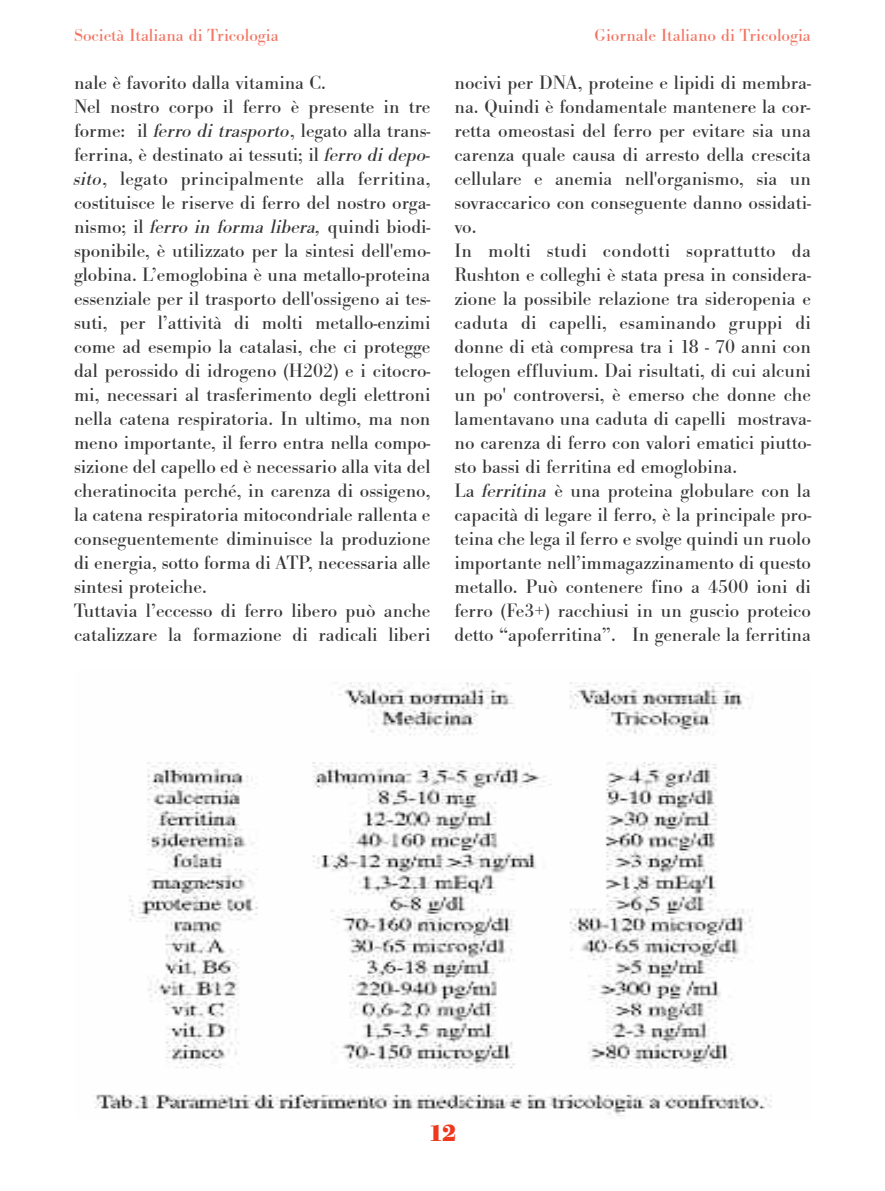
<style>
.page{position:relative;width:885px;height:1191px;background:#fff}
.page>*{position:absolute;margin:0;border:0;box-sizing:border-box;transform-origin:0 0}
.t1{font:700 24px "URW Bodoni T";color:#ee391f}
.t2{font:20px/24px "URW Bodoni T";color:#373737}
.t3{font:18px "URW Bodoni T";color:#f37562}
.s1{font-family:"URW Bodoni T Regu Obli"}
</style>
<div class="page">
<img style="left:94px;top:682px;width:678px;height:437px">
<p class="t3" style="left:74px;top:24px;width:206px">Società Italiana di Tricologia</p>
<p class="t3" style="left:594px;top:24px;width:218px">Giornale Italiano di Tricologia</p>
<p class="t2" style="left:74px;top:70px;width:358px">nale è favorito dalla vitamina C.<br>Nel nostro corpo il ferro è presente in tre forme: il <span class="s1">ferro di trasporto</span>, legato alla trans&shy;ferrina, è destinato ai tessuti; il <span class="s1">ferro di depo&shy;sito</span>, legato principalmente alla ferritina, costituisce le riserve di ferro del nostro orga&shy;nismo; il <span class="s1">ferro in forma libera,</span> quindi biodi&shy;sponibile, è utilizzato per la sintesi dell'emo&shy;globina. L’emoglobina è una metallo-proteina essenziale per il trasporto dell'ossigeno ai tes&shy;suti, per l’attività di molti metallo-enzimi come ad esempio la catalasi, che ci protegge dal perossido di idrogeno (H202) e i citocro&shy;mi, necessari al trasferimento degli elettroni nella catena respiratoria. In ultimo, ma non meno importante, il ferro entra nella compo&shy;sizione del capello ed è necessario alla vita del cheratinocita perché, in carenza di ossigeno, la catena respiratoria mitocondriale rallenta e conseguentemente diminuisce la produzione di energia, sotto forma di ATP, necessaria alle sintesi proteiche.<br>Tuttavia l’eccesso di ferro libero può anche catalizzare la formazione di radicali liberi</p>
<p class="t2" style="left:454px;top:70px;width:358px">nocivi per DNA, proteine e lipidi di membra&shy;na. Quindi è fondamentale mantenere la cor&shy;retta omeostasi del ferro per evitare sia una carenza quale causa di arresto della crescita cellulare e anemia nell'organismo, sia un sovraccarico con conseguente danno ossidati&shy;vo.<br>In molti studi condotti soprattutto da Rushton e colleghi è stata presa in considera&shy;zione la possibile relazione tra sideropenia e caduta di capelli, esaminando gruppi di donne di età compresa tra i 18 - 70 anni con telogen effluvium. Dai risultati, di cui alcuni un po' controversi, è emerso che donne che lamentavano una caduta di capelli mostrava&shy;no carenza di ferro con valori ematici piutto&shy;sto bassi di ferritina ed emoglobina.<br>La <span class="s1">ferritina</span> è una proteina globulare con la capacità di legare il ferro, è la principale pro&shy;teina che lega il ferro e svolge quindi un ruolo importante nell’immagazzinamento di questo metallo. Può contenere fino a 4500 ioni di ferro (Fe3+) racchiusi in un guscio proteico detto “apoferritina”. In generale la ferritina</p>
<p class="t1" style="left:428px;top:1118px;width:30px">12</p>
</div>
